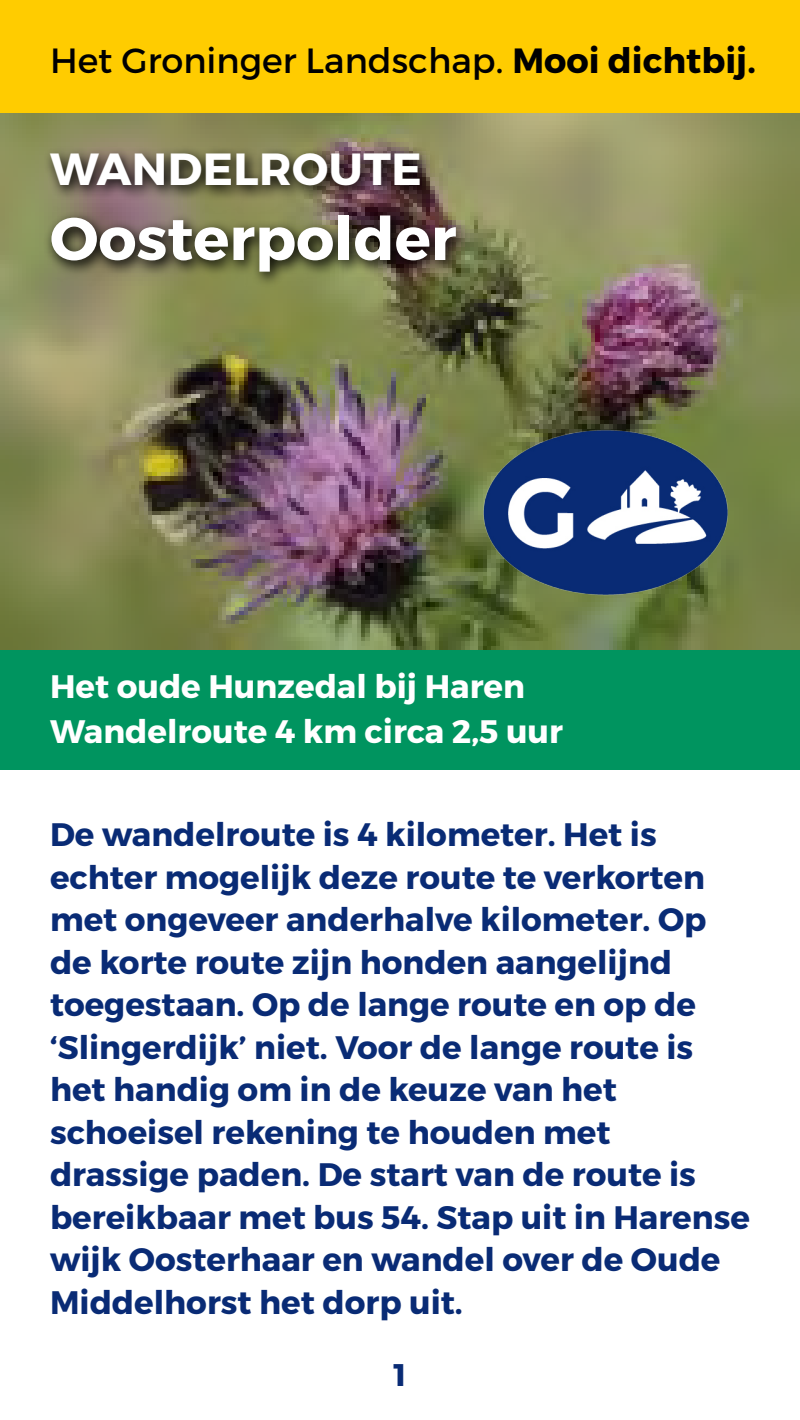
<style>
.page{position:relative;width:800px;height:1420px;background:#fff}
.page>*{position:absolute;margin:0;border:0;box-sizing:border-box;transform-origin:0 0}
.t1{font:700 60px "Montserrat";color:#fff}
.t2{font:700 45px "Montserrat";letter-spacing:.01em;color:#fff}
.t3{font:35px "Montserrat";color:#000}
.t4{font:700 32.5px/42.5px "Montserrat";color:#092b75}
.t5{font:700 32.5px/45px "Montserrat";color:#fff}
.t6{font:700 31.25px "Montserrat";color:#092b75}
.s1{font-weight:700}
</style>
<div class="page">
<img style="left:0;top:112px;width:800px;height:538px">
<div style="left:0;top:0;width:800px;height:112px;background:#fc0"></div>
<svg style="left:42px;top:145px;width:429px;height:142px;background:#655e45"></svg>
<div style="left:0;top:650px;width:800px;height:120px;background:#00945f"></div>
<img style="left:480px;top:406px;width:258px;height:213px">
<p class="t3" style="left:50px;top:39px;width:707px">Het Groninger Landschap. <span class="s1">Mooi dichtbij.</span></p>
<h2 class="t2" style="left:50px;top:141px;width:373px">WANDELROUTE</h2>
<h1 class="t1" style="left:50px;top:201px;width:408px">Oosterpolder</h1>
<p class="t5" style="left:50px;top:664px;width:515px">Het oude Hunzedal bij Haren<br>Wandelroute 4 km circa 2,5 uur</p>
<p class="t4" style="left:50px;top:814px;width:701px">De wandelroute is 4 kilometer. Het is echter mogelijk deze route te verkorten met ongeveer anderhalve kilometer. Op de korte route zijn honden aangelijnd toegestaan. Op de lange route en op de ‘Slingerdijk’ niet. Voor de lange route is het handig om in de keuze van het schoeisel rekening te houden met drassige paden. De start van de route is bereikbaar met bus 54. Stap uit in Harense wijk Oosterhaar en wandel over de Oude Middelhorst het dorp uit.</p>
<p class="t6" style="left:394px;top:1355px;width:14px">1</p>
</div>
